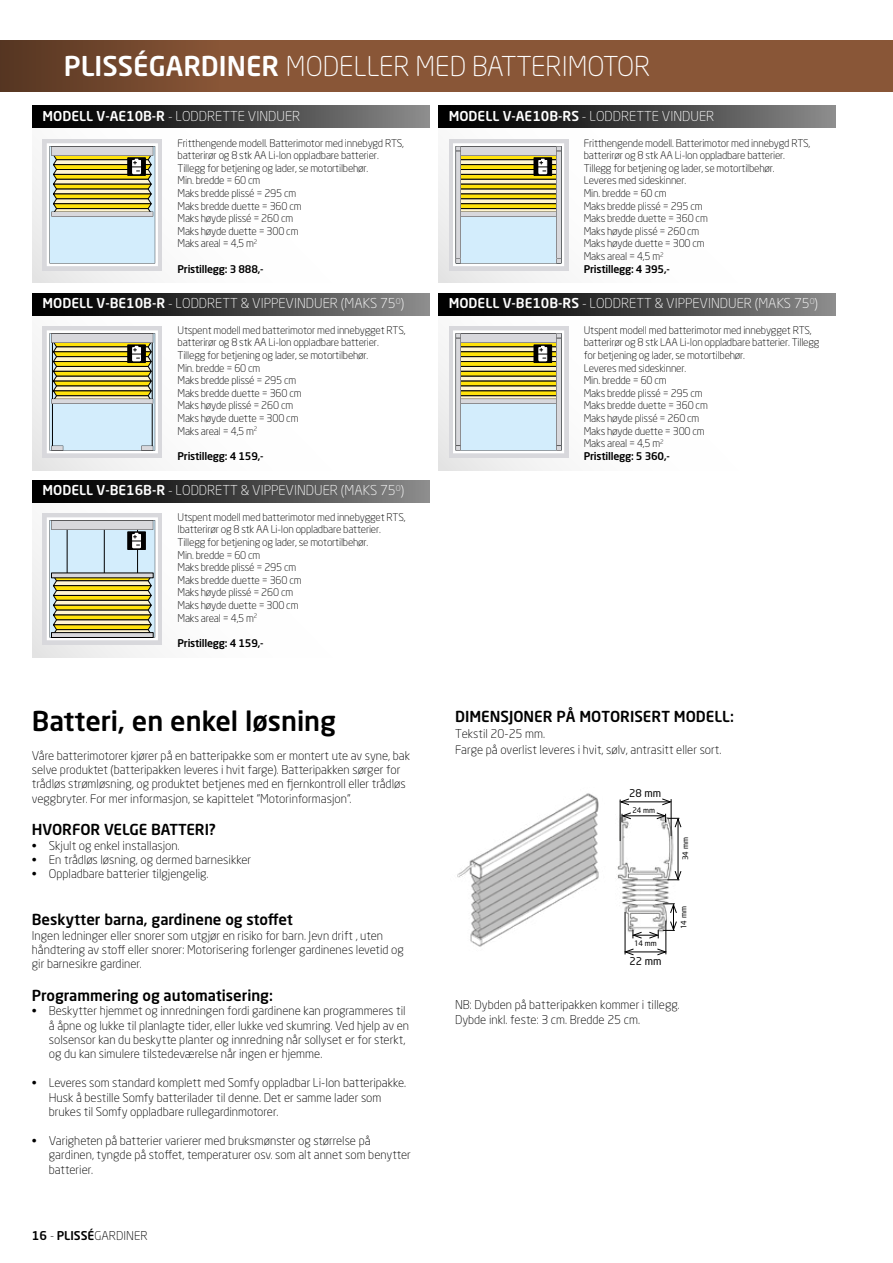
<style>
.page{position:relative;width:893px;height:1263px;background:#fff}
.page>*{position:absolute;margin:0;border:0;box-sizing:border-box;transform-origin:0 0}
.t1{font:300 27px "Neo Sans W1 G";color:#fff}
.t2{font:500 27px "Neo Sans W1 G";color:#000}
.t3{font:500 15px "Neo Sans W1 G";color:#000}
.t4{font:300 13.5px "Neo Sans W1 G";color:#fff}
.t5{font:300 12px/14.4px "Neo Sans W1 G";color:#000}
.t6{font:300 10.5px/12.6px "Neo Sans W1 G";letter-spacing:-.02em;color:#000}
.t7{font:500 10.5px "Neo Sans W1 G";letter-spacing:-.02em;color:#000}
.t8{font:10.5px "Neo Sans";color:#000}
.t9{font:7.5px "Neo Sans";color:#000}
.s1{font-weight:500}
</style>
<div class="page">
<svg style="left:0;top:41px;width:893px;height:51px;background:#825134"></svg>
<div style="left:32px;top:105px;width:398px;height:23px;background:linear-gradient(to right,#000,#878787)"></div>
<div style="left:43px;top:139px;width:119px;height:132px;background:#d8d8dc"></div>
<svg style="left:47px;top:143px;width:111px;height:123px;background:#c8cdb0"></svg>
<div style="left:438px;top:105px;width:398px;height:23px;background:linear-gradient(to right,#000,#878787)"></div>
<div style="left:449px;top:139px;width:119px;height:132px;background:#d8d8dc"></div>
<svg style="left:453px;top:143px;width:111px;height:123px"></svg>
<div style="left:32px;top:293px;width:398px;height:23px;background:linear-gradient(to right,#000,#878787)"></div>
<div style="left:43px;top:326px;width:119px;height:132px;background:#d8d8dc"></div>
<svg style="left:47px;top:330px;width:111px;height:123px;background:#c5c9ac"></svg>
<div style="left:438px;top:293px;width:398px;height:23px;background:linear-gradient(to right,#000,#878787)"></div>
<div style="left:449px;top:326px;width:119px;height:132px;background:#d8d8dc"></div>
<svg style="left:453px;top:330px;width:111px;height:123px"></svg>
<div style="left:32px;top:479px;width:398px;height:23px;background:linear-gradient(to right,#000,#878787)"></div>
<div style="left:43px;top:513px;width:119px;height:132px;background:#d8d8dc"></div>
<svg style="left:47px;top:517px;width:111px;height:123px;background:#c0c3a5"></svg>
<svg style="left:624px;top:953px;width:10px;height:2px"></svg>
<svg style="left:657px;top:953px;width:10px;height:2px"></svg>
<hr style="left:625px;top:912px;width:1px;height:42px;background:#000">
<hr style="left:666px;top:921px;width:1px;height:33px;background:#000">
<img style="left:457px;top:793px;width:225px;height:160px">
<h1 class="t1" style="left:64px;top:50px;width:588px"><span class="s1">PLISSÉGARDINER</span> MODELLER MED BATTERIMOTOR</h1>
<p class="t4" style="left:43px;top:108px;width:259px"><span class="s1">MODELL V-AE10B-R</span> - LODDRETTE VINDUER</p>
<p class="t6" style="left:178px;top:136px;width:228px">Fritthengende modell. Batterimotor med innebygd RTS, batterirør og 8 stk AA Li-Ion oppladbare batterier.<br>Tillegg for betjening og lader, se motortilbehør.<br>Min. bredde = 60 cm<br>Maks bredde plissé = 295 cm<br>Maks bredde duette = 360 cm<br>Maks høyde plissé = 260 cm<br>Maks høyde duette = 300 cm<br>Maks areal = 4,5 m<sup>2</sup></p>
<p class="t7" style="left:178px;top:262px;width:88px">Pristillegg: 3 888,-</p>
<p class="t4" style="left:43px;top:295px;width:363px"><span class="s1">MODELL V-BE10B-R</span> - LODDRETT &amp; VIPPEVINDUER (MAKS 75<sup>O</sup>)</p>
<p class="t6" style="left:178px;top:324px;width:229px">Utspent modell med batterimotor med innebygget RTS, batterirør og 8 stk AA Li-Ion oppladbare batterier.<br>Tillegg for betjening og lader, se motortilbehør.<br>Min. bredde = 60 cm<br>Maks bredde plissé = 295 cm<br>Maks bredde duette = 360 cm<br>Maks høyde plissé = 260 cm<br>Maks høyde duette = 300 cm<br>Maks areal = 4,5 m<sup>2</sup></p>
<p class="t7" style="left:178px;top:449px;width:88px">Pristillegg: 4 159,-</p>
<p class="t4" style="left:43px;top:482px;width:363px"><span class="s1">MODELL V-BE16B-R</span> - LODDRETT &amp; VIPPEVINDUER (MAKS 75<sup>O</sup>)</p>
<p class="t6" style="left:178px;top:510px;width:229px">Utspent modell med batterimotor med innebygget RTS,<br>Ibatterirør og 8 stk AA Li-Ion oppladbare batterier.<br>Tillegg for betjening og lader, se motortilbehør.<br>Min. bredde = 60 cm<br>Maks bredde plissé = 295 cm<br>Maks bredde duette = 360 cm<br>Maks høyde plissé = 260 cm<br>Maks høyde duette = 300 cm<br>Maks areal = 4,5 m<sup>2</sup></p>
<p class="t7" style="left:178px;top:636px;width:88px">Pristillegg: 4 159,-</p>
<h1 class="t2" style="left:32px;top:704px;width:306px">Batteri, en enkel løsning</h1>
<p class="t5" style="left:32px;top:748px;width:380px">Våre batterimotorer kjører på en batteripakke som er montert ute av syne, bak selve produktet (batteripakken leveres i hvit farge). Batteripakken sørger for trådløs strømløsning, og produktet betjenes med en fjernkontroll eller trådløs veggbryter. For mer informasjon, se kapittelet ”Motorinformasjon”.</p>
<h2 class="t3" style="left:32px;top:820px;width:185px">HVORFOR VELGE BATTERI?</h2>
<p class="t5" style="left:32px;top:838px;width:149px">• Skjult og enkel installasjon.</p>
<p class="t5" style="left:32px;top:852px;width:221px">• En trådløs løsning, og dermed barnesikker</p>
<p class="t5" style="left:32px;top:867px;width:178px">• Oppladbare batterier tilgjengelig.</p>
<h2 class="t3" style="left:32px;top:910px;width:262px">Beskytter barna, gardinene og stoffet</h2>
<p class="t5" style="left:32px;top:928px;width:374px">Ingen ledninger eller snorer som utgjør en risiko for barn. Jevn drift , uten håndtering av stoff eller snorer: Motorisering forlenger gardinenes levetid og gir barnesikre gardiner.</p>
<h2 class="t3" style="left:32px;top:986px;width:243px">Programmering og automatisering:</h2>
<p class="t5" style="left:49px;top:1003px;width:362px;text-indent:-17px">• Beskytter hjemmet og innredningen fordi gardinene kan programmeres til å åpne og lukke til planlagte tider, eller lukke ved skumring. Ved hjelp av en solsensor kan du beskytte planter og innredning når sollyset er for sterkt, og du kan simulere tilstedeværelse når ingen er hjemme.</p>
<p class="t5" style="left:49px;top:1075px;width:359px;text-indent:-17px">• Leveres som standard komplett med Somfy oppladbar Li-Ion batteripakke.<br>Husk å bestille Somfy batterilader til denne. Det er samme lader som brukes til Somfy oppladbare rullegardinmotorer.</p>
<p class="t5" style="left:49px;top:1133px;width:364px;text-indent:-17px">• Varigheten på batterier varierer med bruksmønster og størrelse på gardinen, tyngde på stoffet, temperaturer osv. som alt annet som benytter batterier.</p>
<p class="t5" style="left:32px;top:1228px;width:117px"><span class="s1">16</span> - <span class="s1">PLISSÉ</span>GARDINER</p>
<p class="t4" style="left:449px;top:108px;width:267px"><span class="s1">MODELL V-AE10B-RS</span> - LODDRETTE VINDUER</p>
<p class="t6" style="left:584px;top:136px;width:228px">Fritthengende modell. Batterimotor med innebygd RTS, batterirør og 8 stk AA Li-Ion oppladbare batterier.<br>Tillegg for betjening og lader, se motortilbehør.<br>Leveres med sideskinner.<br>Min. bredde = 60 cm<br>Maks bredde plissé = 295 cm<br>Maks bredde duette = 360 cm<br>Maks høyde plissé = 260 cm<br>Maks høyde duette = 300 cm<br>Maks areal = 4,5 m<sup>2<br></sup><span class="s1">Pristillegg: 4 395,-</span></p>
<p class="t4" style="left:449px;top:295px;width:371px"><span class="s1">MODELL V-BE10B-RS</span> - LODDRETT &amp; VIPPEVINDUER (MAKS 75<sup>O</sup>)</p>
<p class="t6" style="left:584px;top:324px;width:237px">Utspent modell med batterimotor med innebygget RTS, batterirør og 8 stk LAA Li-Ion oppladbare batterier. Tillegg for betjening og lader, se motortilbehør.<br>Leveres med sideskinner.<br>Min. bredde = 60 cm<br>Maks bredde plissé = 295 cm<br>Maks bredde duette = 360 cm<br>Maks høyde plissé = 260 cm<br>Maks høyde duette = 300 cm<br>Maks areal = 4,5 m<sup>2<br></sup><span class="s1">Pristillegg: 5 360,-</span></p>
<h2 class="t3" style="left:455px;top:707px;width:280px">DIMENSJONER PÅ MOTORISERT MODELL:</h2>
<p class="t5" style="left:455px;top:725px;width:268px;line-height:16.2px">Tekstil 20-25 mm.<br>Farge på overlist leveres i hvit, sølv, antrasitt eller sort.</p>
<p class="t8" style="left:629px;top:786px;width:34px">28 mm</p>
<p class="t9" style="left:632px;top:805px;width:24px">24 mm</p>
<p class="t9" style="left:634px;top:939px;width:24px">14 mm</p>
<p class="t8" style="left:629px;top:955px;width:34px">22 mm</p>
<p class="t9" style="left:681px;top:860px;width:24px;rotate:-90deg">34 mm</p>
<p class="t9" style="left:679px;top:929px;width:24px;rotate:-90deg">14 mm</p>
<p class="t5" style="left:455px;top:997px;width:226px">NB: Dybden på batteripakken kommer i tillegg.<br>Dybde inkl. feste: 3 cm. Bredde 25 cm.</p>
</div>
